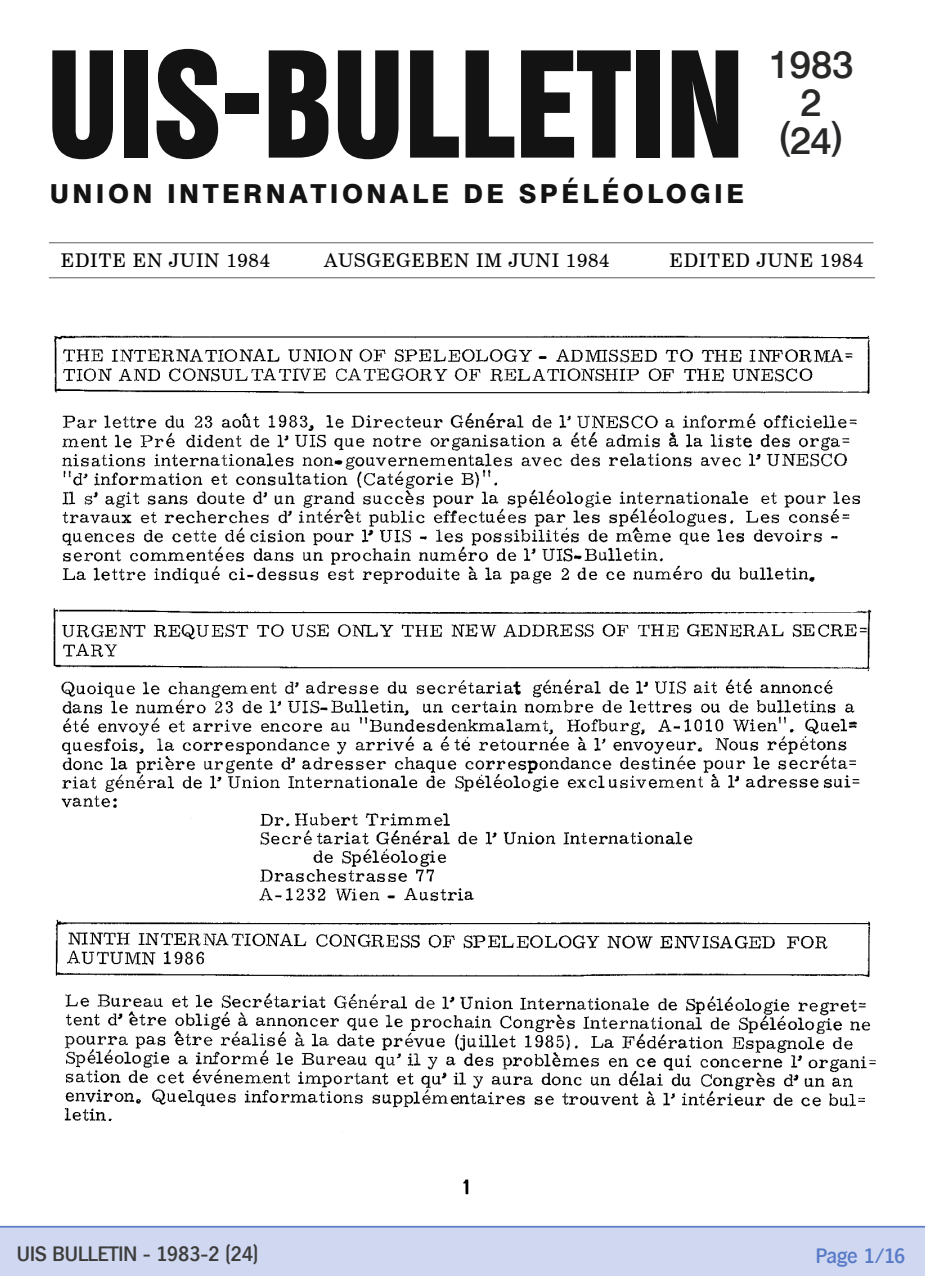
<style>
.page{position:relative;width:925px;height:1276px;background:#fff}
.page>*{position:absolute;margin:0;border:0;box-sizing:border-box;transform-origin:0 0}
.t1{font:133.88px "Swiss 921 BT Regular A";color:#131313;scale:.96 1}
.t2{font:500 38.25px/36.9px "Swiss 721 BT";color:#282827;text-align:center}
.t3{font:800 26.1px "Swiss 721 BT";letter-spacing:.13em;color:#131313}
.t4{font:500 20.25px "Hamburg";color:#3c3c3b}
.t5{font:500 20.25px "Hamburg";letter-spacing:-.015em;color:#597ac7}
.t6{font:18.9px "Century Schlbk Cyrillic BT";letter-spacing:.04em;color:#000}
</style>
<div class="page">
<div style="left:0;top:1226px;width:925px;height:50px;background:#cfd8f0"></div>
<hr style="left:0;top:1226px;width:925px;height:1px;background:#597ac7">
<hr style="left:49px;top:277px;width:826px;height:1px;background:#706f6f">
<hr style="left:49px;top:242px;width:824px;height:1px;background:#706f6f">
<img style="left:53px;top:331px;width:823px;height:864px">
<h1 class="t1" style="left:47px;top:17px;width:728px">UIS-BULLETIN</h1>
<h2 class="t2" style="left:768px;top:46px;width:87px">1983<br>2 (24)</h2>
<h3 class="t3" style="left:50px;top:178px;width:696px">UNION INTERNATIONALE DE SPÉLÉOLOGIE</h3>
<p class="t6" style="left:61px;top:249px;width:211px">EDITE EN JUIN 1984</p>
<p class="t6" style="left:324px;top:249px;width:287px">AUSGEGEBEN IM JUNI 1984</p>
<p class="t6" style="left:669px;top:249px;width:196px">EDITED JUNE 1984</p>
<p class="t4" style="left:17px;top:1240px;width:243px">UIS BULLETIN - 1983-2 (24)</p>
<p class="t5" style="left:816px;top:1241px;width:91px">Page 1/16</p>
</div>
